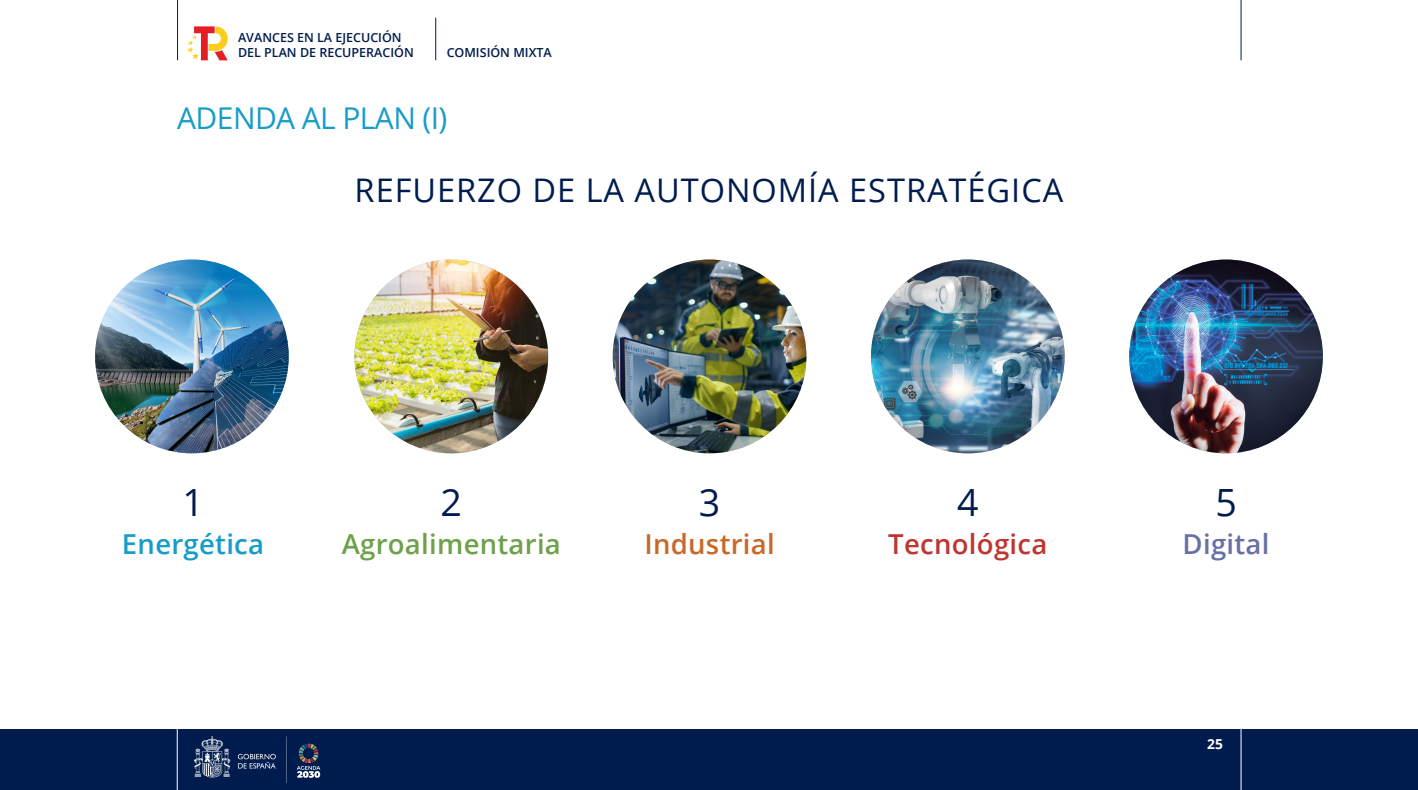
<style>
.page{position:relative;width:1418px;height:790px;background:#fff}
.page>*{position:absolute;margin:0;border:0;box-sizing:border-box;transform-origin:0 0}
.t1{font:37.5px "Open Sans";color:#001c4e}
.t2{font:32.5px "Open Sans";letter-spacing:.03em;color:#001c4e}
.t3{font:30px "Open Sans";letter-spacing:-.02em;color:#179dc8}
.t4{font:600 27.5px "Open Sans";letter-spacing:.01em;color:#6ea14b}
.t5{font:600 27.5px "Open Sans";letter-spacing:.01em;color:#bf3531}
.t6{font:600 27.5px "Open Sans";letter-spacing:.01em;color:#179dc8}
.t7{font:600 27.5px "Open Sans";letter-spacing:.01em;color:#c7692a}
.t8{font:600 27.5px "Open Sans";letter-spacing:.01em;color:#6871a6}
.t9{font:700 13.75px "Open Sans";color:#fff}
.t10{font:600 12.5px/15px "Open Sans";color:#001c4e}
</style>
<div class="page">
<hr style="left:177px;top:0;width:1px;height:60px;background:#001c4e">
<hr style="left:435px;top:18px;width:1px;height:42px;background:#001c4e">
<div style="left:0;top:729px;width:1417px;height:60px;background:#001c4e"></div>
<img style="left:194px;top:736px;width:93px;height:46px">
<svg style="left:297px;top:743px;width:23px;height:34px"></svg>
<hr style="left:1240px;top:728px;width:1px;height:61px;background:#fff">
<hr style="left:177px;top:728px;width:1px;height:61px;background:#fff">
<hr style="left:1240px;top:0;width:1px;height:60px;background:#001c4e">
<svg style="left:187px;top:26px;width:41px;height:34px"></svg>
<img style="left:95px;top:259px;width:194px;height:194px;border-radius:97px">
<img style="left:354px;top:259px;width:194px;height:194px;border-radius:97px">
<img style="left:1129px;top:259px;width:193px;height:194px;border-radius:97px">
<img style="left:612px;top:259px;width:194px;height:194px;border-radius:97px">
<img style="left:871px;top:259px;width:193px;height:194px;border-radius:97px">
<p class="t10" style="left:238px;top:29px;width:177px">AVANCES EN LA EJECUCIÓN<br>DEL PLAN DE RECUPERACIÓN</p>
<p class="t10" style="left:446px;top:44px;width:107px">COMISIÓN MIXTA</p>
<p class="t3" style="left:177px;top:98px;width:272px">ADENDA AL PLAN (I)</p>
<p class="t2" style="left:354px;top:168px;width:710px">REFUERZO DE LA AUTONOMÍA ESTRATÉGICA</p>
<p class="t1" style="left:182px;top:477px;width:23px">1</p>
<p class="t6" style="left:122px;top:525px;width:144px">Energética</p>
<p class="t1" style="left:440px;top:477px;width:23px">2</p>
<p class="t4" style="left:342px;top:525px;width:221px">Agroalimentaria</p>
<p class="t1" style="left:699px;top:477px;width:23px">3</p>
<p class="t7" style="left:644px;top:525px;width:132px">Industrial</p>
<p class="t1" style="left:957px;top:477px;width:23px">4</p>
<p class="t5" style="left:888px;top:525px;width:161px">Tecnológica</p>
<p class="t1" style="left:1215px;top:477px;width:23px">5</p>
<p class="t8" style="left:1182px;top:525px;width:88px">Digital</p>
<p class="t9" style="left:1207px;top:733px;width:17px">25</p>
</div>
